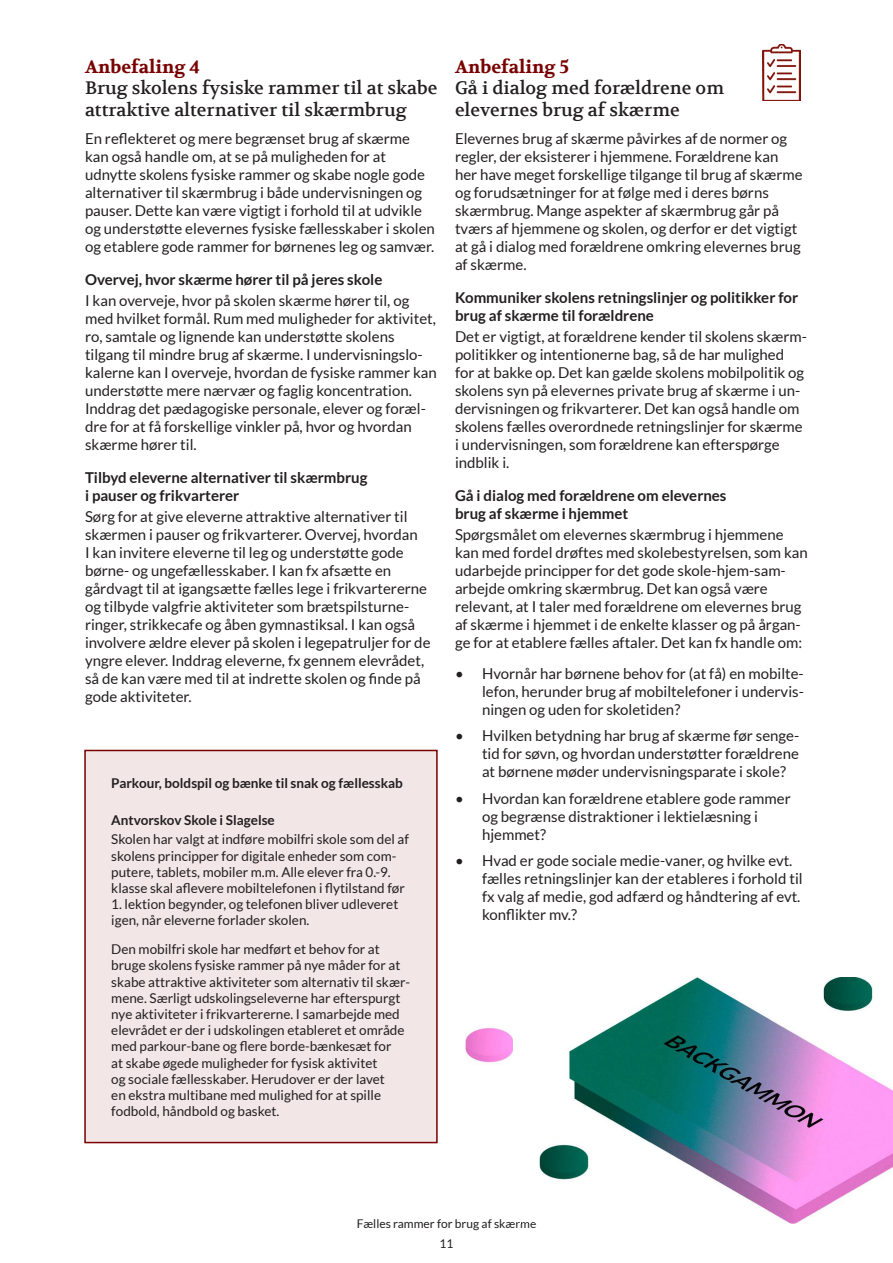
<style>
.page{position:relative;width:893px;height:1263px;background:#fff}
.page>*{position:absolute;margin:0;border:0;box-sizing:border-box;transform-origin:0 0}
.t1{font:18px/21.6px "Volkhov";color:#231f20}
.t2{font:700 18px "Volkhov";color:#780000}
.t3{font:15px/18px "Lato";color:#231f20}
.t4{font:700 15px/18px "Lato";color:#231f20}
.t5{font:13.5px/16.2px "Lato";color:#231f20}
.t6{font:700 13.5px "Lato";color:#231f20}
.t7{font:12px "Lato";color:#231f20}
</style>
<div class="page">
<div style="left:85px;top:750px;width:352px;height:392px;background:#f2e6e6"></div>
<div style="left:84px;top:750px;width:354px;height:393px;border:1px solid #780000"></div>
<img style="left:762px;top:44px;width:39px;height:57px">
<img style="left:568px;top:977px;width:325px;height:247px">
<img style="left:514px;top:1222px;width:22px;height:2px">
<img style="left:465px;top:1024px;width:48px;height:39px">
<img style="left:539px;top:1119px;width:66px;height:86px">
<img style="left:807px;top:977px;width:82px;height:60px">
<p class="t2" style="left:85px;top:56px;width:116px">Anbefaling 4</p>
<p class="t1" style="left:85px;top:79px;width:354px">Brug skolens fysiske rammer til at skabe attraktive alternativer til skærmbrug</p>
<p class="t3" style="left:85px;top:129px;width:351px">En reflekteret og mere begrænset brug af skærme kan også handle om, at se på muligheden for at udnytte skolens fysiske rammer og skabe nogle gode alternativer til skærmbrug i både undervisningen og pauser. Dette kan være vigtigt i forhold til at udvikle og understøtte elevernes fysiske fællesskaber i skolen og etablere gode rammer for børnenes leg og samvær.</p>
<p class="t4" style="left:85px;top:272px;width:299px">Overvej, hvor skærme hører til på jeres skole</p>
<p class="t3" style="left:85px;top:291px;width:353px">I kan overveje, hvor på skolen skærme hører til, og med hvilket formål. Rum med muligheder for aktivitet, ro, samtale og lignende kan understøtte skolens tilgang til mindre brug af skærme. I undervisningslo&shy;kalerne kan I overveje, hvordan de fysiske rammer kan understøtte mere nærvær og faglig koncentration.<br>Inddrag det pædagogiske personale, elever og foræl&shy;dre for at få forskellige vinkler på, hvor og hvordan skærme hører til.</p>
<p class="t4" style="left:85px;top:470px;width:284px">Tilbyd eleverne alternativer til skærmbrug i pauser og frikvarterer</p>
<p class="t3" style="left:85px;top:507px;width:347px">Sørg for at give eleverne attraktive alternativer til skærmen i pauser og frikvarterer. Overvej, hvordan<br>I kan invitere eleverne til leg og understøtte gode børne- og ungefællesskaber. I kan fx afsætte en gårdvagt til at igangsætte fælles lege i frikvartererne og tilbyde valgfrie aktiviteter som brætspilsturne&shy;ringer, strikkecafe og åben gymnastiksal. I kan også involvere ældre elever på skolen i legepatruljer for de yngre elever. Inddrag eleverne, fx gennem elevrådet, så de kan være med til at indrette skolen og finde på gode aktiviteter.</p>
<p class="t6" style="left:111px;top:777px;width:293px">Parkour, boldspil og bænke til snak og fællesskab</p>
<p class="t6" style="left:111px;top:815px;width:165px">Antvorskov Skole i Slagelse</p>
<p class="t5" style="left:111px;top:831px;width:299px">Skolen har valgt at indføre mobilfri skole som del af skolens principper for digitale enheder som com&shy;putere, tablets, mobiler m.m. Alle elever fra 0.-9. klasse skal aflevere mobiltelefonen i flytilstand før</p>
<p class="t5" style="left:111px;top:896px;width:289px">1. lektion begynder, og telefonen bliver udleveret igen, når eleverne forlader skolen.</p>
<p class="t5" style="left:111px;top:941px;width:300px">Den mobilfri skole har medført et behov for at bruge skolens fysiske rammer på nye måder for at skabe attraktive aktiviteter som alternativ til skær&shy;mene. Særligt udskolingseleverne har efterspurgt nye aktiviteter i frikvartererne. I samarbejde med elevrådet er der i udskolingen etableret et område med parkour-bane og flere borde-bænkesæt for<br>at skabe øgede muligheder for fysisk aktivitet<br>og sociale fællesskaber. Herudover er der lavet<br>en ekstra multibane med mulighed for at spille fodbold, håndbold og basket.</p>
<p class="t2" style="left:455px;top:56px;width:116px">Anbefaling 5</p>
<p class="t1" style="left:455px;top:79px;width:271px">Gå i dialog med forældrene om elevernes brug af skærme</p>
<p class="t3" style="left:455px;top:129px;width:349px">Elevernes brug af skærme påvirkes af de normer og regler, der eksisterer i hjemmene. Forældrene kan her have meget forskellige tilgange til brug af skærme og forudsætninger for at følge med i deres børns skærmbrug. Mange aspekter af skærmbrug går på tværs af hjemmene og skolen, og derfor er det vigtigt at gå i dialog med forældrene omkring elevernes brug af skærme.</p>
<p class="t4" style="left:455px;top:290px;width:345px">Kommuniker skolens retningslinjer og politikker for brug af skærme til forældrene</p>
<p class="t3" style="left:455px;top:327px;width:353px">Det er vigtigt, at forældrene kender til skolens skærm&shy;politikker og intentionerne bag, så de har mulighed for at bakke op. Det kan gælde skolens mobilpolitik og skolens syn på elevernes private brug af skærme i un&shy;dervisningen og frikvarterer. Det kan også handle om skolens fælles overordnede retningslinjer for skærme i undervisningen, som forældrene kan efterspørge indblik i.</p>
<p class="t4" style="left:455px;top:488px;width:273px">Gå i dialog med forældrene om elevernes brug af skærme i hjemmet</p>
<p class="t3" style="left:455px;top:525px;width:354px">Spørgsmålet om elevernes skærmbrug i hjemmene kan med fordel drøftes med skolebestyrelsen, som kan udarbejde principper for det gode skole-hjem-sam&shy;arbejde omkring skærmbrug. Det kan også være relevant, at I taler med forældrene om elevernes brug af skærme i hjemmet i de enkelte klasser og på årgan&shy;ge for at etablere fælles aftaler. Det kan fx handle om:</p>
<p class="t3" style="left:482px;top:664px;width:323px;text-align:justify;text-indent:-27px">• Hvornår har børnene behov for (at få) en mobilte&shy;lefon, herunder brug af mobiltelefoner i undervis&shy;ningen og uden for skoletiden?</p>
<p class="t3" style="left:482px;top:727px;width:319px;text-align:justify;text-indent:-27px">• Hvilken betydning har brug af skærme før senge&shy;tid for søvn, og hvordan understøtter forældrene at børnene møder undervisningsparate i skole?</p>
<p class="t3" style="left:482px;top:789px;width:310px;text-indent:-27px">• Hvordan kan forældrene etablere gode rammer og begrænse distraktioner i lektielæsning i hjemmet?</p>
<p class="t3" style="left:482px;top:852px;width:322px;text-indent:-27px">• Hvad er gode sociale medie-vaner, og hvilke evt. fælles retningslinjer kan der etableres i forhold til fx valg af medie, god adfærd og håndtering af evt. konflikter mv.?</p>
<p class="t7" style="left:357px;top:1217px;width:181px">Fælles rammer for brug af skærme</p>
<p class="t7" style="left:439px;top:1237px;width:15px">11</p>
</div>
